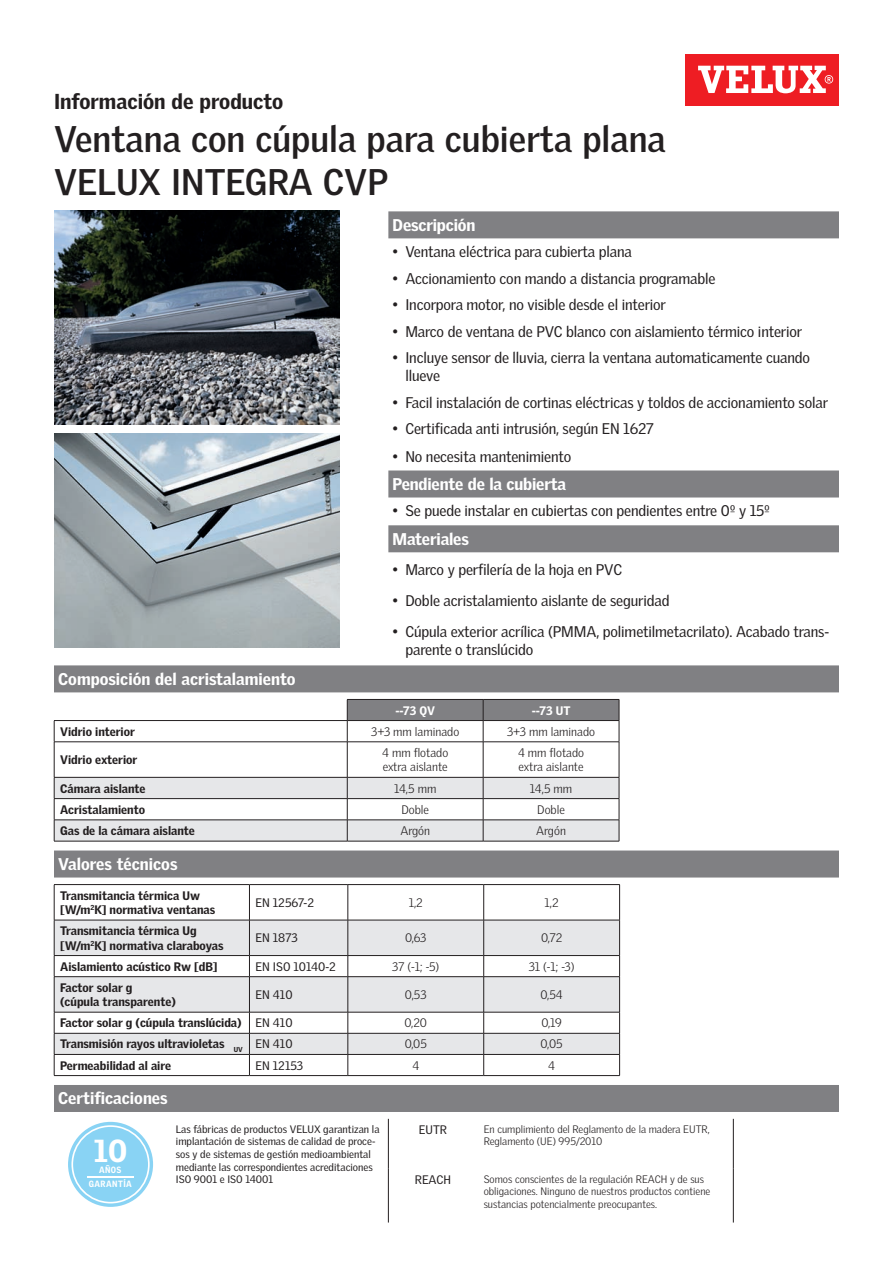
<style>
.page{position:relative;width:893px;height:1263px;background:#fff}
.page>*{position:absolute;margin:0;border:0;box-sizing:border-box;transform-origin:0 0}
.t1{font:700 36px/43.2px "Velux Gothic";color:#231f20}
.t2{font:900 30.9px "Velux Gothic";color:#fff}
.t3{font:900 21px "Velux Gothic";color:#231f20}
.t4{font:900 16.5px "Velux Gothic";color:#fff}
.t5{font:15px/18px "Velux Gothic";letter-spacing:-.01em;color:#231f20}
.t6{font:900 12px/14.4px "Velux Gothic";color:#231f20}
.t7{font:300 12px/14.4px "Velux Gothic";color:#231f20}
.t8{font:12px "Velux Gothic";color:#231f20}
.t9{font:900 12px "Velux Gothic";color:#fff}
.t10{font:300 10.5px/12.6px "Velux Gothic";color:#231f20}
.t11{font:10.5px/12.6px "Velux Gothic";color:#231f20}
.t12{font:900 8.85px "Velux Gothic";letter-spacing:.05em;color:#fff;scale:.93 1}
.s1{font-weight:400}
</style>
<div class="page">
<div style="left:686px;top:54px;width:153px;height:51px;background:#ee1d23"></div>
<svg style="left:698px;top:66px;width:135px;height:27px"></svg>
<div style="left:388px;top:211px;width:451px;height:27px;background:#808083"></div>
<div style="left:388px;top:470px;width:451px;height:27px;background:#808083"></div>
<div style="left:388px;top:525px;width:451px;height:27px;background:#808083"></div>
<div style="left:54px;top:850px;width:785px;height:27px;background:#808083"></div>
<div style="left:55px;top:921px;width:564px;height:34px;background:#e6e7e9"></div>
<hr style="left:54px;top:884px;width:195px;height:1px;background:#231f20">
<hr style="left:54px;top:885px;width:1px;height:35px;background:#231f20">
<hr style="left:249px;top:884px;width:99px;height:1px;background:#231f20">
<hr style="left:249px;top:885px;width:1px;height:35px;background:#231f20">
<hr style="left:348px;top:884px;width:136px;height:1px;background:#231f20">
<hr style="left:348px;top:885px;width:1px;height:35px;background:#231f20">
<hr style="left:484px;top:884px;width:136px;height:1px;background:#231f20">
<hr style="left:483px;top:885px;width:1px;height:35px;background:#231f20">
<hr style="left:619px;top:885px;width:1px;height:35px;background:#231f20">
<hr style="left:54px;top:920px;width:195px;height:1px;background:#231f20">
<hr style="left:54px;top:920px;width:1px;height:35px;background:#231f20">
<hr style="left:249px;top:920px;width:99px;height:1px;background:#231f20">
<hr style="left:249px;top:920px;width:1px;height:35px;background:#231f20">
<hr style="left:348px;top:920px;width:136px;height:1px;background:#231f20">
<hr style="left:348px;top:920px;width:1px;height:35px;background:#231f20">
<hr style="left:484px;top:920px;width:136px;height:1px;background:#231f20">
<hr style="left:483px;top:920px;width:1px;height:35px;background:#231f20">
<hr style="left:619px;top:920px;width:1px;height:35px;background:#231f20">
<svg style="left:54px;top:955px;width:566px;height:120px"></svg>
<hr style="left:54px;top:1075px;width:195px;height:1px;background:#231f20">
<hr style="left:249px;top:1075px;width:99px;height:1px;background:#231f20">
<hr style="left:348px;top:1075px;width:136px;height:1px;background:#231f20">
<hr style="left:484px;top:1075px;width:136px;height:1px;background:#231f20">
<img style="left:54px;top:210px;width:286px;height:214px">
<img style="left:54px;top:433px;width:286px;height:215px">
<div style="left:54px;top:665px;width:785px;height:27px;background:#808083"></div>
<svg style="left:54px;top:699px;width:566px;height:142px"></svg>
<hr style="left:54px;top:841px;width:293px;height:1px;background:#231f20">
<hr style="left:347px;top:841px;width:136px;height:1px;background:#231f20">
<hr style="left:483px;top:841px;width:136px;height:1px;background:#231f20">
<div style="left:54px;top:1085px;width:785px;height:27px;background:#808083"></div>
<hr style="left:733px;top:1119px;width:1px;height:50px;background:#231f20">
<hr style="left:733px;top:1169px;width:1px;height:53px;background:#231f20">
<hr style="left:388px;top:1119px;width:1px;height:50px;background:#231f20">
<hr style="left:388px;top:1169px;width:1px;height:53px;background:#231f20">
<svg style="left:68px;top:1122px;width:85px;height:85px"></svg>
<div style="left:73px;top:1127px;width:75px;height:75px;background:#89d3f4;border-radius:50%"></div>
<hr style="left:87px;top:1176px;width:47px;height:1px;background:#fff">
<h3 class="t3" style="left:54px;top:88px;width:231px">Información de producto</h3>
<h1 class="t1" style="left:54px;top:117px;width:613px">Ventana con cúpula para cubierta plana<br>VELUX INTEGRA CVP</h1>
<p class="t4" style="left:393px;top:214px;width:84px">Descripción</p>
<p class="t5" style="left:393px;top:243px;width:241px">• Ventana eléctrica para cubierta plana</p>
<p class="t5" style="left:393px;top:269px;width:324px">• Accionamiento con mando a distancia programable</p>
<p class="t5" style="left:393px;top:296px;width:275px">• Incorpora motor, no visible desde el interior</p>
<p class="t5" style="left:393px;top:322px;width:411px">• Marco de ventana de PVC blanco con aislamiento térmico interior</p>
<p class="t5" style="left:405px;top:349px;width:406px;text-indent:-13px">• Incluye sensor de lluvia, cierra la ventana automaticamente cuando llueve</p>
<p class="t5" style="left:393px;top:393px;width:437px">• Facil instalación de cortinas eléctricas y toldos de accionamiento solar</p>
<p class="t5" style="left:393px;top:420px;width:263px">• Certificada anti intrusión, según EN 1627</p>
<p class="t5" style="left:393px;top:447px;width:180px">• No necesita mantenimiento</p>
<p class="t4" style="left:393px;top:473px;width:175px">Pendiente de la cubierta</p>
<p class="t5" style="left:393px;top:502px;width:379px">• Se puede instalar en cubiertas con pendientes entre 0º y 15º</p>
<p class="t4" style="left:393px;top:528px;width:78px">Materiales</p>
<p class="t5" style="left:393px;top:561px;width:231px">• Marco y perfilería de la hoja en PVC</p>
<p class="t5" style="left:393px;top:591px;width:278px">• Doble acristalamiento aislante de seguridad</p>
<p class="t5" style="left:405px;top:622px;width:425px;text-indent:-13px">• Cúpula exterior acrílica (PMMA, polimetilmetacrilato). Acabado trans&shy;parente o translúcido</p>
<p class="t4" style="left:58px;top:668px;width:239px">Composición del acristalamiento</p>
<p class="t9" style="left:395px;top:703px;width:41px">--73 QV</p>
<p class="t9" style="left:532px;top:703px;width:40px">--73 UT</p>
<p class="t6" style="left:60px;top:724px;width:76px">Vidrio interior</p>
<p class="t7" style="left:371px;top:724px;width:90px">3+3 mm laminado</p>
<p class="t7" style="left:507px;top:724px;width:90px">3+3 mm laminado</p>
<p class="t6" style="left:60px;top:752px;width:79px">Vidrio exterior</p>
<p class="t7" style="left:382px;top:745px;width:68px">4 mm flotado extra aislante</p>
<p class="t7" style="left:518px;top:745px;width:68px">4 mm flotado extra aislante</p>
<p class="t6" style="left:60px;top:781px;width:87px">Cámara aislante</p>
<p class="t7" style="left:394px;top:781px;width:44px">14,5 mm</p>
<p class="t7" style="left:530px;top:781px;width:44px">14,5 mm</p>
<p class="t6" style="left:60px;top:802px;width:86px">Acristalamiento</p>
<p class="t7" style="left:401px;top:802px;width:29px">Doble</p>
<p class="t7" style="left:537px;top:802px;width:29px">Doble</p>
<p class="t6" style="left:60px;top:823px;width:136px">Gas de la cámara aislante</p>
<p class="t7" style="left:400px;top:823px;width:31px">Argón</p>
<p class="t7" style="left:536px;top:823px;width:31px">Argón</p>
<p class="t4" style="left:58px;top:853px;width:121px">Valores técnicos</p>
<p class="t6" style="left:60px;top:888px;width:157px">Transmitancia térmica Uw [W/m<sup>2</sup>K] normativa ventanas</p>
<p class="t8" style="left:255px;top:895px;width:60px">EN 12567-2</p>
<p class="t7" style="left:409px;top:895px;width:16px">1,2</p>
<p class="t7" style="left:545px;top:895px;width:16px">1,2</p>
<p class="t6" style="left:60px;top:923px;width:165px">Transmitancia térmica Ug [W/m<sup>2</sup>K] normativa claraboyas</p>
<p class="t8" style="left:255px;top:931px;width:44px">EN 1873</p>
<p class="t7" style="left:405px;top:931px;width:23px">0,63</p>
<p class="t7" style="left:541px;top:931px;width:23px">0,72</p>
<p class="t6" style="left:60px;top:959px;width:159px">Aislamiento acústico Rw [dB]</p>
<p class="t8" style="left:255px;top:959px;width:82px">EN ISO 10140-2</p>
<p class="t7" style="left:392px;top:959px;width:49px">37 (-1; -5)</p>
<p class="t7" style="left:529px;top:959px;width:47px">31 (-1; -3)</p>
<p class="t6" style="left:60px;top:980px;width:117px">Factor solar g<br>(cúpula transparente)</p>
<p class="t8" style="left:255px;top:987px;width:39px">EN 410</p>
<p class="t7" style="left:405px;top:987px;width:23px">0,53</p>
<p class="t7" style="left:540px;top:987px;width:24px">0,54</p>
<p class="t6" style="left:60px;top:1016px;width:234px">Factor solar g (cúpula translúcida) <span class="s1">EN 410</span></p>
<p class="t7" style="left:404px;top:1015px;width:24px">0,20</p>
<p class="t7" style="left:541px;top:1015px;width:22px">0,19</p>
<p class="t6" style="left:60px;top:1037px;width:234px">Transmisión rayos ultravioletas τ<sub>UV</sub> <span class="s1">EN 410</span></p>
<p class="t7" style="left:405px;top:1037px;width:24px">0,05</p>
<p class="t7" style="left:541px;top:1037px;width:24px">0,05</p>
<p class="t6" style="left:60px;top:1058px;width:112px">Permeabilidad al aire</p>
<p class="t8" style="left:255px;top:1058px;width:49px">EN 12153</p>
<p class="t7" style="left:412px;top:1058px;width:8px">4</p>
<p class="t7" style="left:548px;top:1058px;width:8px">4</p>
<p class="t4" style="left:58px;top:1088px;width:111px">Certificaciones</p>
<h2 class="t2" style="left:94px;top:1131px;width:35px">10</h2>
<p class="t12" style="left:89px;top:1178px;width:48px">GARANTÍA</p>
<p class="t12" style="left:99px;top:1164px;width:25px">AÑOS</p>
<p class="t11" style="left:176px;top:1122px;width:205px">Las fábricas de productos VELUX garantizan la implantación de sistemas de calidad de proce&shy;sos y de sistemas de gestión medioambiental mediante las correspondientes acreditaciones ISO 9001 e ISO 14001</p>
<p class="t8" style="left:419px;top:1122px;width:30px">EUTR</p>
<p class="t10" style="left:484px;top:1122px;width:228px">En cumplimiento del Reglamento de la madera EUTR,<br>Reglamento (UE) 995/2010</p>
<p class="t8" style="left:415px;top:1172px;width:38px">REACH</p>
<p class="t10" style="left:484px;top:1172px;width:228px">Somos conscientes de la regulación REACH y de sus obligaciones. Ninguno de nuestros productos contiene sustancias potencialmente preocupantes.</p>
</div>
